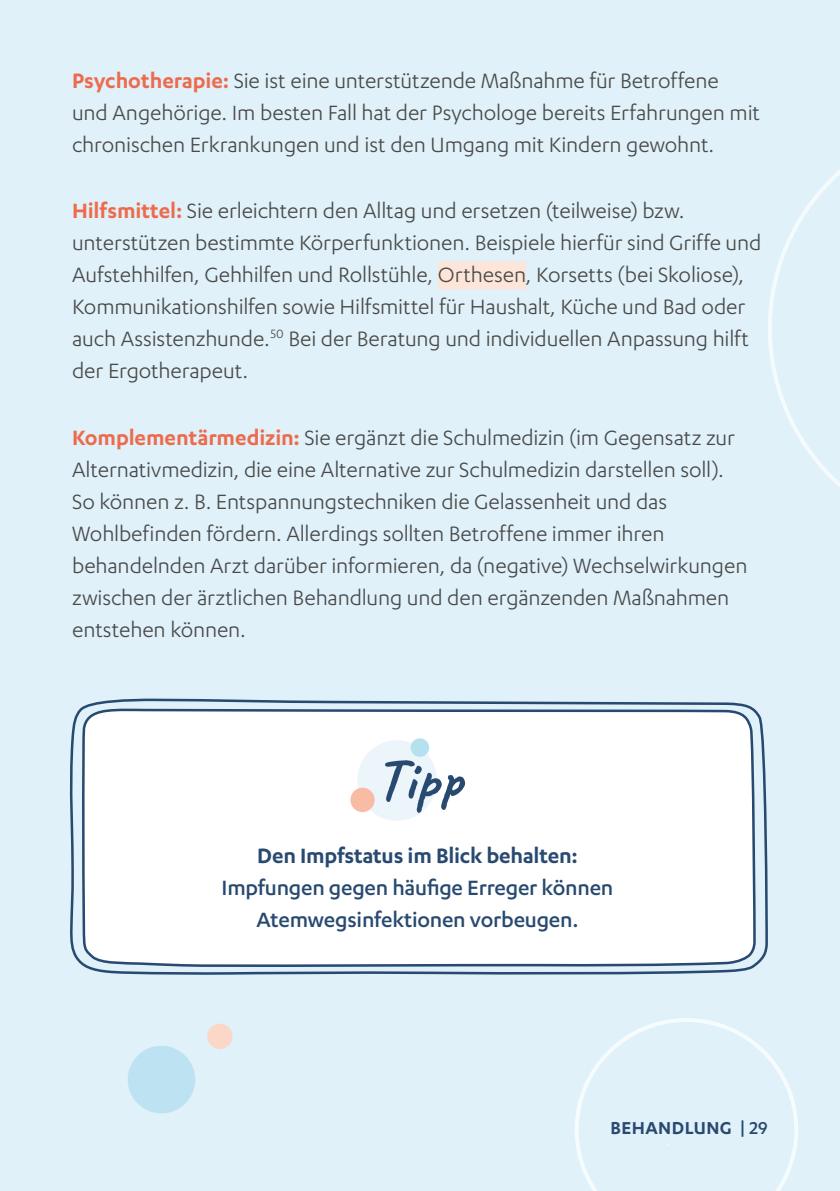
<style>
.page{position:relative;width:840px;height:1191px;background:#fff}
.page>*{position:absolute;margin:0;border:0;box-sizing:border-box;transform-origin:0 0}
.t1{font:700 60px "Caveat";color:#294a70}
.t2{font:24px/32px "Karbon";letter-spacing:-.005em;color:#4a4a49}
.t3{font:500 24px/32px "Karbon";letter-spacing:-.01em;color:#294a70;text-align:center}
.t4{font:600 24px "Karbon";letter-spacing:-.01em;color:#294a70}
.t5{font:600 20px "Karbon";letter-spacing:.02em;color:#294a70}
.s1{font-weight:600;color:#ed6b4c}
.s2{font-weight:500}
</style>
<div class="page">
<div style="left:0;top:0;width:839px;height:1191px;background:#e0f1f9"></div>
<div style="left:437px;top:261px;width:88px;height:28px;background:#fde5da"></div>
<svg style="left:768px;top:170px;width:71px;height:316px"></svg>
<svg style="left:69px;top:698px;width:699px;height:277px;background:#f1f4f7"></svg>
<svg style="left:575px;top:1018px;width:222px;height:173px"></svg>
<div style="left:357px;top:740px;width:79px;height:80px;background:#ecf5fa;border-radius:50%"></div>
<div style="left:350px;top:787px;width:24px;height:25px;background:#f8bba3;border-radius:50%"></div>
<div style="left:410px;top:738px;width:19px;height:19px;background:#b5e0f0;border-radius:50%"></div>
<svg style="left:128px;top:1046px;width:67px;height:68px"></svg>
<svg style="left:207px;top:1023px;width:26px;height:26px"></svg>
<p class="t2" style="left:72px;top:64px;width:689px"><span class="s1">Psychotherapie:</span> Sie ist eine unterstützende Maßnahme für Betroffene und Angehörige. Im besten Fall hat der Psychologe bereits Erfahrungen mit chronischen Erkrankungen und ist den Umgang mit Kindern gewohnt.</p>
<p class="t2" style="left:72px;top:194px;width:690px"><span class="s1">Hilfsmittel:</span> Sie erleichtern den Alltag und ersetzen (teilweise) bzw. unterstützen bestimmte Körperfunktionen. Beispiele hierfür sind Griffe und Aufstehhilfen, Gehhilfen und Rollstühle, Orthesen, Korsetts (bei Skoliose), Kommunikationshilfen sowie Hilfsmittel für Haushalt, Küche und Bad oder auch Assistenzhunde.<sup>50</sup> Bei der Beratung und individuellen Anpassung hilft der Ergotherapeut.</p>
<p class="t2" style="left:72px;top:420px;width:676px"><span class="s1">Komplementärmedizin:</span> Sie ergänzt die Schulmedizin (im Gegensatz zur Alternativmedizin, die eine Alternative zur Schulmedizin darstellen soll).<br>So können z. B. Entspannungstechniken die Gelassenheit und das Wohlbefinden fördern. Allerdings sollten Betroffene immer ihren behandelnden Arzt darüber informieren, da (negative) Wechselwirkungen zwischen der ärztlichen Behandlung und den ergänzenden Maßnahmen entstehen können.</p>
<h1 class="t1" style="left:375px;top:740px;width:88px">Tipp</h1>
<p class="t4" style="left:257px;top:842px;width:322px">Den Impfstatus im Blick behalten:</p>
<p class="t3" style="left:221px;top:870px;width:393px">Impfungen gegen häufige Erreger können<br>Atemwegsinfektionen vorbeugen.</p>
<p class="t5" style="left:610px;top:1116px;width:159px">BEHANDLUNG <span class="s2">| 29</span></p>
</div>
